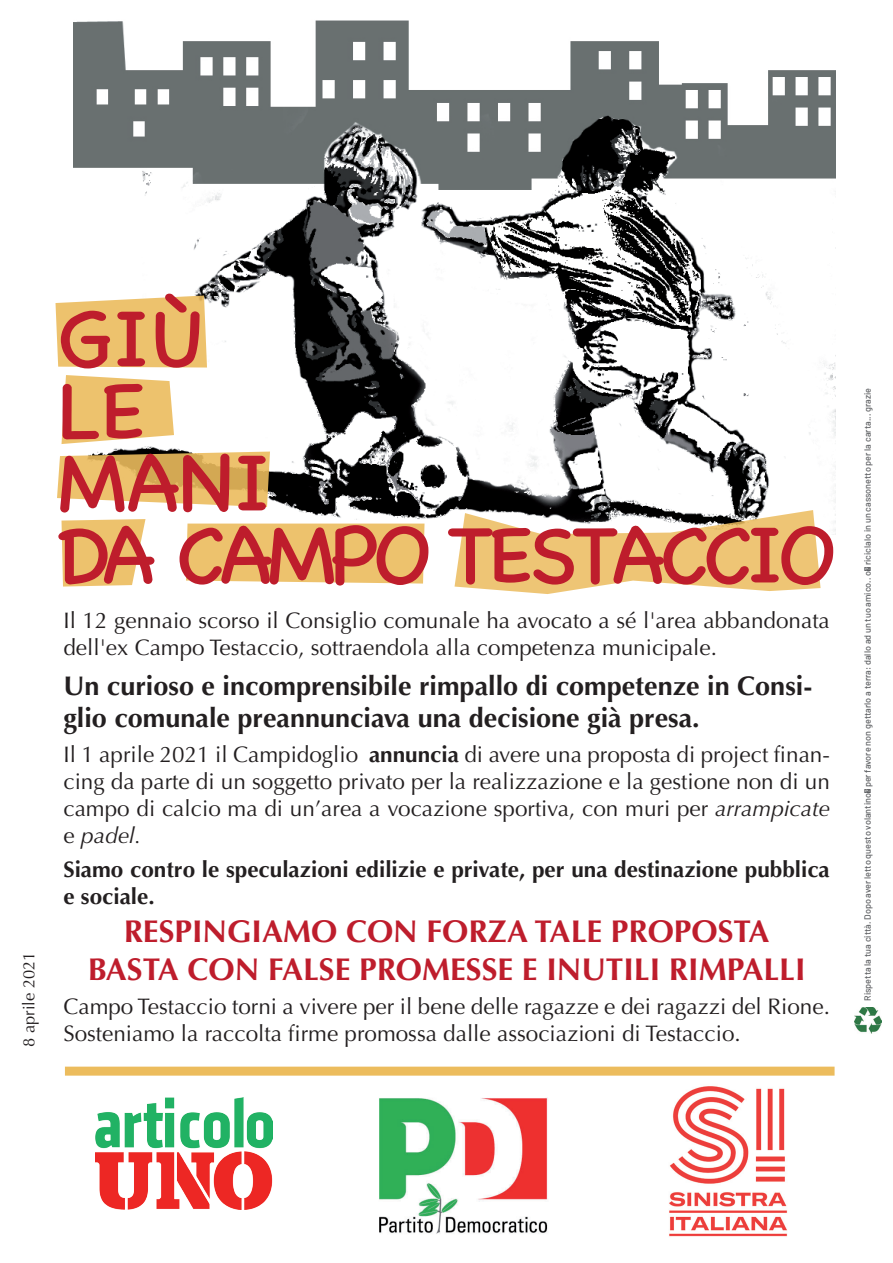
<style>
.page{position:relative;width:893px;height:1263px;background:#fff}
.page>*{position:absolute;margin:0;border:0;box-sizing:border-box;transform-origin:0 0}
.t1{font:82.5px/72px "Chalkboard SE";letter-spacing:-.065em;color:#be1d2c}
.t2{font:700 31.5px/37.8px "Optima";color:#be1d2c;text-align:center}
.t3{font:700 27px/32.4px "Optima";color:#231f20}
.t4{font:22.5px/27px "Optima";color:#231f20}
.t5{font:700 22.5px/27px "Optima";color:#231f20}
.t6{font:16.5px "Optima";color:#231f20}
.t7{font:500 9px "Barlow";color:#5d5f62}
.s1{font-weight:700}
.s2{font-style:italic}
</style>
<div class="page">
<img style="left:74px;top:20px;width:761px;height:514px">
<img style="left:854px;top:1007px;width:27px;height:26px">
<svg style="left:56px;top:295px;width:151px;height:72px;background:#edc677"></svg>
<svg style="left:57px;top:451px;width:213px;height:56px;background:#e0bb72"></svg>
<svg style="left:62px;top:375px;width:112px;height:69px;background:#efca81"></svg>
<svg style="left:454px;top:510px;width:366px;height:84px"></svg>
<svg style="left:62px;top:519px;width:84px;height:67px;background:#eec87c"></svg>
<div style="left:186px;top:523px;width:238px;height:60px;background:#edc26d"></div>
<img style="left:95px;top:1097px;width:177px;height:112px">
<img style="left:379px;top:1097px;width:169px;height:137px">
<img style="left:623px;top:1075px;width:210px;height:162px">
<div style="left:65px;top:1066px;width:770px;height:9px;background:#ecbc5d"></div>
<p class="t6" style="left:19px;top:1047px;width:97px;rotate:-90deg">8 aprile 2021</p>
<h1 class="t1" style="left:58px;top:298px;width:781px">GIÙ<br>LE<br>MANI<br>DA CAMPO TESTACCIO</h1>
<p class="t4" style="left:63px;top:607px;width:768px">Il 12 gennaio scorso il Consiglio comunale ha avocato a sé l'area abbandonata dell'ex Campo Testaccio, sottraendola alla competenza municipale.</p>
<p class="t3" style="left:63px;top:670px;width:750px">Un curioso e incomprensibile rimpallo di competenze in Consi&shy;glio comunale preannunciava una decisione già presa.</p>
<p class="t4" style="left:63px;top:741px;width:768px;text-align:justify">Il 1 aprile 2021 il Campidoglio <span class="s1">annuncia</span> di avere una proposta di project finan&shy;cing da parte di un soggetto privato per la realizzazione e la gestione non di un campo di calcio ma di un’area a vocazione sportiva, con muri per <span class="s2">arrampicate </span>e <span class="s2">padel.</span></p>
<p class="t5" style="left:63px;top:856px;width:768px">Siamo contro le speculazioni edilizie e private, per una destinazione pubblica e sociale.</p>
<h2 class="t2" style="left:88px;top:913px;width:719px">RESPINGIAMO CON FORZA TALE PROPOSTA<br>BASTA CON FALSE PROMESSE E INUTILI RIMPALLI</h2>
<p class="t4" style="left:63px;top:993px;width:768px">Campo Testaccio torni a vivere per il bene delle ragazze e dei ragazzi del Rione.<br>Sosteniamo la raccolta firme promossa dalle associazioni di Testaccio.</p>
<p class="t7" style="left:862px;top:1001px;width:614px;rotate:-90deg">Rispetta la tua città. Dopo aver letto questo volantino per favore non gettarlo a terra: dallo ad un tuo amico.. o riciclalo in un cassonetto per la carta... grazie</p>
</div>
